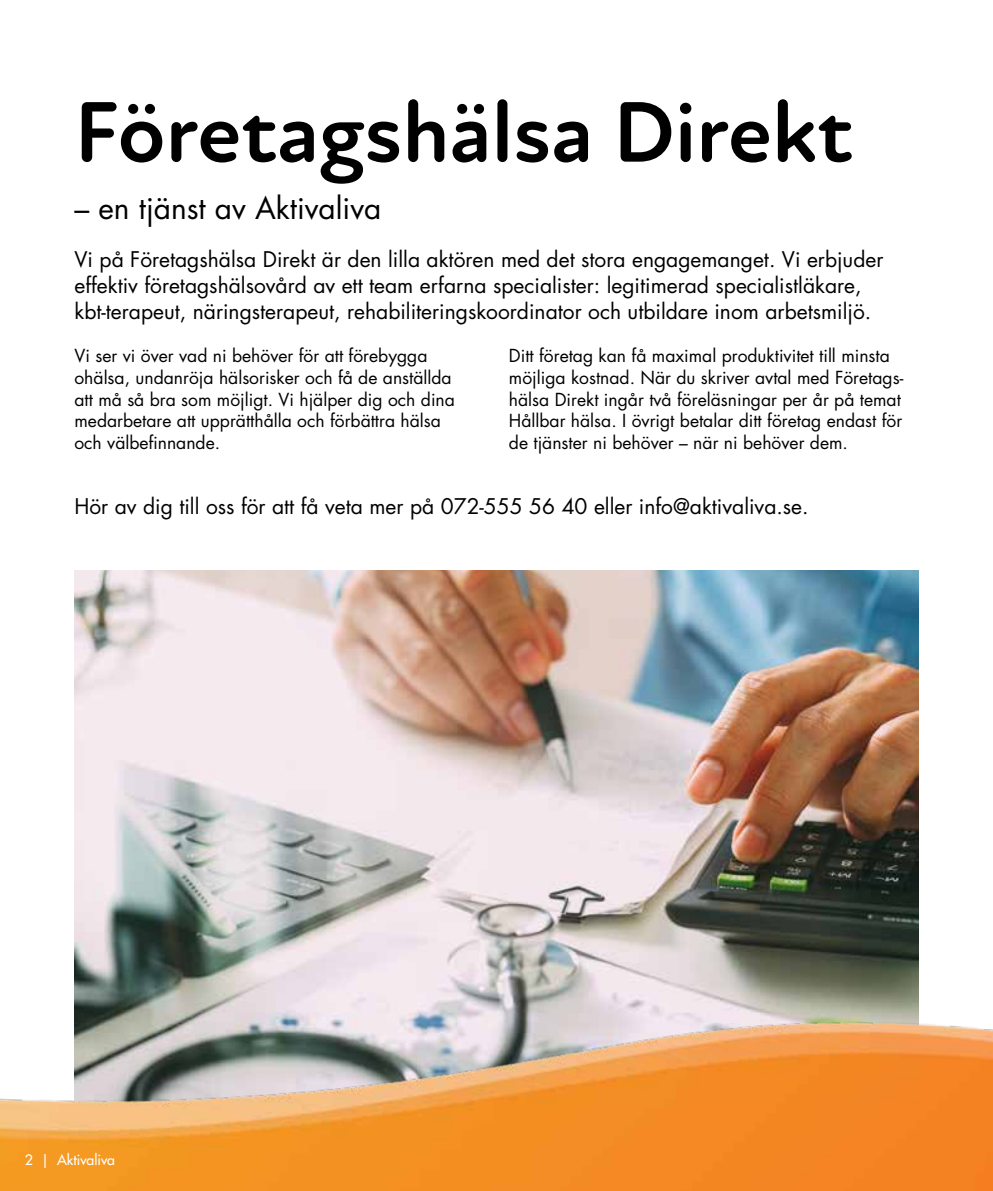
<style>
.page{position:relative;width:993px;height:1191px;background:#fff}
.page>*{position:absolute;margin:0;border:0;box-sizing:border-box;transform-origin:0 0}
.t1{font:700 87.5px "Atten Round New";color:#000}
.t2{font:29.75px "Futura Std";color:#000}
.t3{font:21px/26.2px "Futura Std";color:#000}
.t4{font:17.5px/21.9px "Futura Std";color:#000}
.t5{font:500 14px "Futura Std";color:#fff}
</style>
<div class="page">
<img style="left:74px;top:570px;width:844px;height:349px">
<img style="left:0;top:919px;width:992px;height:272px">
<h1 class="t1" style="left:74px;top:80px;width:779px">Företagshälsa Direkt</h1>
<h2 class="t2" style="left:74px;top:189px;width:308px">– en tjänst av Aktivaliva</h2>
<p class="t3" style="left:74px;top:246px;width:810px">Vi på Företagshälsa Direkt är den lilla aktören med det stora engagemanget. Vi erbjuder effektiv företagshälsovård av ett team erfarna specialister: legitimerad specialistläkare, kbt-terapeut, näringsterapeut, rehabiliteringskoordinator och utbildare inom arbetsmiljö.</p>
<p class="t4" style="left:74px;top:345px;width:382px">Vi ser vi över vad ni behöver för att förebygga ohälsa, undanröja hälsorisker och få de anställda att må så bra som möjligt. Vi hjälper dig och dina medarbetare att upprätthålla och förbättra hälsa och välbefinnande.</p>
<p class="t4" style="left:508px;top:345px;width:396px">Ditt företag kan få maximal produktivitet till minsta möjliga kostnad. När du skriver avtal med Företags&shy;hälsa Direkt ingår två föreläsningar per år på temat Hållbar hälsa. I övrigt betalar ditt företag endast för de tjänster ni behöver – när ni behöver dem.</p>
<p class="t3" style="left:74px;top:493px;width:735px">Hör av dig till oss för att få veta mer på 072-555 56 40 eller info@aktivaliva.se.</p>
<p class="t5" style="left:25px;top:1151px;width:92px">2 | Aktivaliva</p>
</div>
